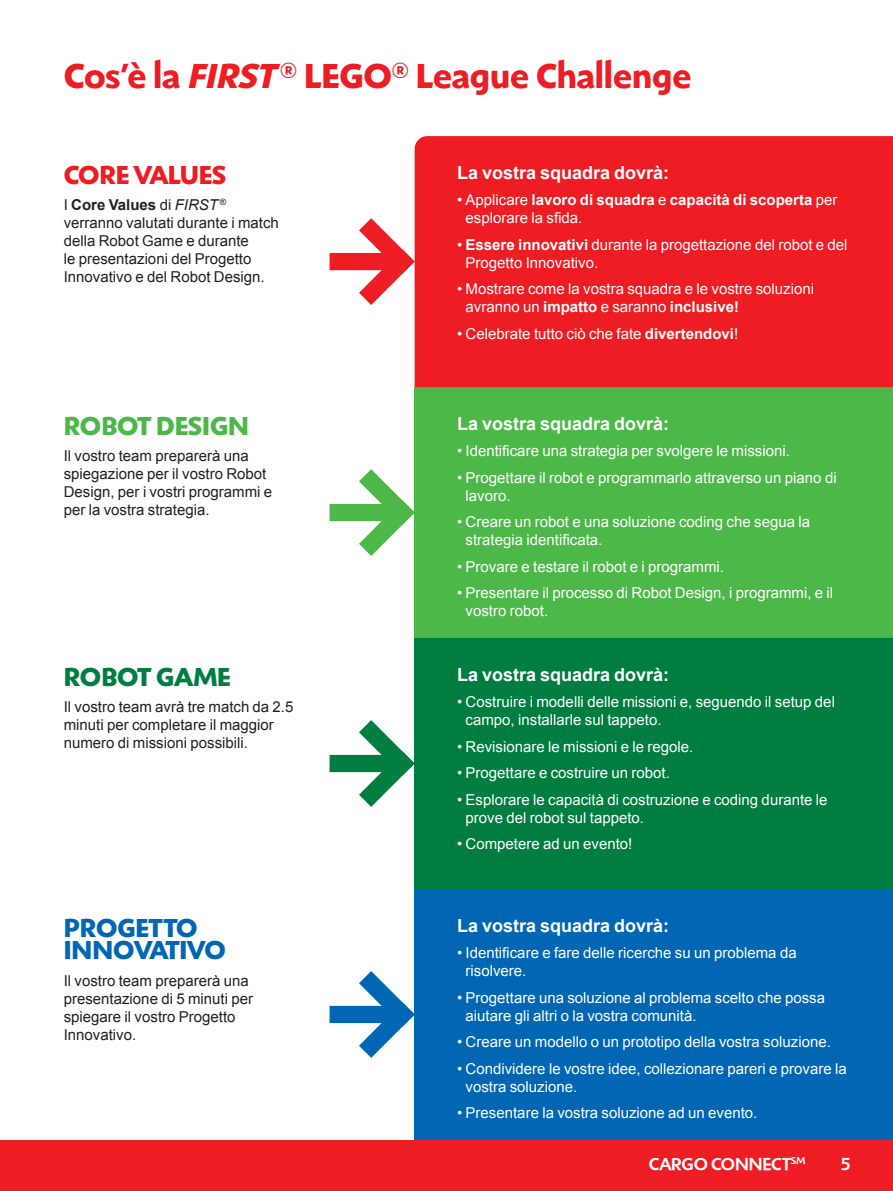
<style>
.page{position:relative;width:893px;height:1191px;background:#fff}
.page>*{position:absolute;margin:0;border:0;box-sizing:border-box;transform-origin:0 0}
.Header_24{font:700 36px "Shinn RR";color:#ee1d23}
.Subheader_Blue{font:700 27px/22.5px "Shinn RR";color:#0166b3}
.Subheader_Green{font:700 27px "Shinn RR";color:#4cb848}
.Subheader_Red{font:700 27px "Shinn RR";color:#ee1d23}
.Subheader_Green-2{font:700 27px "Shinn RR";color:#007d40}
.Subheader_12{font:700 18px "Arial";color:#fff}
.t1{font:500 18px "Shinn RR";color:#fff}
.t2{font:15px/18px "Arial";color:#fff}
.Basic_Body_10{font:15px/18px "Arial";color:#231f20}
.t3{font:700 15px/18px "Arial";color:#fff}
.s1{font-style:italic}
.s2{font-size:30px}
.s3{font-weight:700}
.s4{font-weight:400}
</style>
<div class="page">
<div style="left:0;top:1140px;width:893px;height:51px;background:#ee1d23"></div>
<div style="left:415px;top:387px;width:478px;height:251px;background:#4cb848"></div>
<div style="left:415px;top:136px;width:478px;height:251px;background:#ee1d23"></div>
<div style="left:415px;top:638px;width:478px;height:251px;background:#007d40"></div>
<div style="left:415px;top:889px;width:478px;height:251px;background:#0166b3"></div>
<div style="left:330px;top:253px;width:66px;height:17px;background:#ee1d23"></div>
<svg style="left:341px;top:200px;width:92px;height:123px"></svg>
<div style="left:330px;top:504px;width:66px;height:17px;background:#4cb848"></div>
<svg style="left:341px;top:451px;width:74px;height:123px"></svg>
<div style="left:330px;top:755px;width:66px;height:17px;background:#007d40"></div>
<svg style="left:341px;top:702px;width:74px;height:123px"></svg>
<div style="left:330px;top:1005px;width:66px;height:18px;background:#0166b3"></div>
<svg style="left:341px;top:952px;width:74px;height:124px"></svg>
<p class="Header_24" style="left:64px;top:54px;width:629px">Cos’è la <span class="s1">FIRST</span> <span class="s2">®</span> LEGO<span class="s2">®</span> League Challenge</p>
<p class="Subheader_Red" style="left:64px;top:159px;width:164px">CORE VALUES</p>
<p class="Basic_Body_10" style="left:64px;top:196px;width:217px">I <span class="s3">Core Values</span> di <span class="s1">FIRST</span> <sup>® </sup>verranno valutati durante i match della Robot Game e durante<br>le presentazioni del Progetto<br>Innovativo e del Robot Design.</p>
<p class="Subheader_Green" style="left:64px;top:409px;width:187px">ROBOT DESIGN</p>
<p class="Basic_Body_10" style="left:64px;top:447px;width:210px">Il vostro team preparerà una spiegazione per il vostro Robot<br>Design, per i vostri programmi e per la vostra strategia.</p>
<p class="Subheader_Green-2" style="left:64px;top:660px;width:168px">ROBOT GAME</p>
<p class="Basic_Body_10" style="left:64px;top:698px;width:231px">Il vostro team avrà tre match da 2.5 minuti per completare il maggior numero di missioni possibili.</p>
<p class="Subheader_Blue" style="left:64px;top:916px;width:164px">PROGETTO<br>INNOVATIVO</p>
<p class="Basic_Body_10" style="left:64px;top:971px;width:191px">Il vostro team preparerà una presentazione di 5 minuti per spiegare il vostro Progetto<br>Innovativo.</p>
<p class="Subheader_12" style="left:457px;top:161px;width:214px">La vostra squadra dovrà:</p>
<p class="t3" style="left:466px;top:191px;width:373px;text-indent:-9px"><span class="s4">• Applicare</span> lavoro di squadra <span class="s4">e</span> capacità di scoperta <span class="s4">per esplorare la sfida.</span></p>
<p class="t2" style="left:466px;top:236px;width:383px;text-indent:-9px">• <span class="s3">Essere innovativi</span> durante la progettazione del robot e del<br>Progetto Innovativo.</p>
<p class="t2" style="left:466px;top:280px;width:350px;text-indent:-9px">• Mostrare come la vostra squadra e le vostre soluzioni avranno un <span class="s3">impatto</span> e saranno <span class="s3">inclusive!</span></p>
<p class="t2" style="left:457px;top:325px;width:283px">• Celebrate tutto ciò che fate <span class="s3">divertendovi</span>!</p>
<p class="Subheader_12" style="left:457px;top:411px;width:214px">La vostra squadra dovrà:</p>
<p class="t2" style="left:457px;top:442px;width:334px">• Identificare una strategia per svolgere le missioni.</p>
<p class="t2" style="left:466px;top:468px;width:373px;text-indent:-9px">• Progettare il robot e programmarlo attraverso un piano di lavoro.</p>
<p class="t2" style="left:466px;top:513px;width:346px;text-indent:-9px">• Creare un robot e una soluzione coding che segua la strategia identificata.</p>
<p class="t2" style="left:457px;top:557px;width:268px">• Provare e testare il robot e i programmi.</p>
<p class="t2" style="left:466px;top:584px;width:369px;text-indent:-9px">• Presentare il processo di Robot Design, i programmi, e il vostro robot.</p>
<p class="Subheader_12" style="left:457px;top:662px;width:214px">La vostra squadra dovrà:</p>
<p class="t2" style="left:466px;top:693px;width:371px;text-indent:-9px">• Costruire i modelli delle missioni e, seguendo il setup del campo, installarle sul tappeto.</p>
<p class="t2" style="left:457px;top:737px;width:238px">• Revisionare le missioni e le regole.</p>
<p class="t2" style="left:457px;top:764px;width:214px">• Progettare e costruire un robot.</p>
<p class="t2" style="left:466px;top:790px;width:363px;text-indent:-9px">• Esplorare le capacità di costruzione e coding durante le prove del robot sul tappeto.</p>
<p class="t2" style="left:457px;top:835px;width:177px">• Competere ad un evento!</p>
<p class="Subheader_12" style="left:457px;top:913px;width:214px">La vostra squadra dovrà:</p>
<p class="t2" style="left:466px;top:944px;width:333px;text-indent:-9px">• Identificare e fare delle ricerche su un problema da risolvere.</p>
<p class="t2" style="left:466px;top:988px;width:361px;text-indent:-9px">• Progettare una soluzione al problema scelto che possa aiutare gli altri o la vostra comunità.</p>
<p class="t2" style="left:457px;top:1033px;width:375px">• Creare un modello o un prototipo della vostra soluzione.</p>
<p class="t2" style="left:466px;top:1059px;width:383px;text-indent:-9px">• Condividere le vostre idee, collezionare pareri e provare la vostra soluzione.</p>
<p class="t2" style="left:457px;top:1104px;width:302px">• Presentare la vostra soluzione ad un evento.</p>
<p class="t1" style="left:649px;top:1152px;width:158px">CARGO CONNECT<sup>SM</sup></p>
<p class="t1" style="left:841px;top:1152px;width:11px">5</p>
</div>
